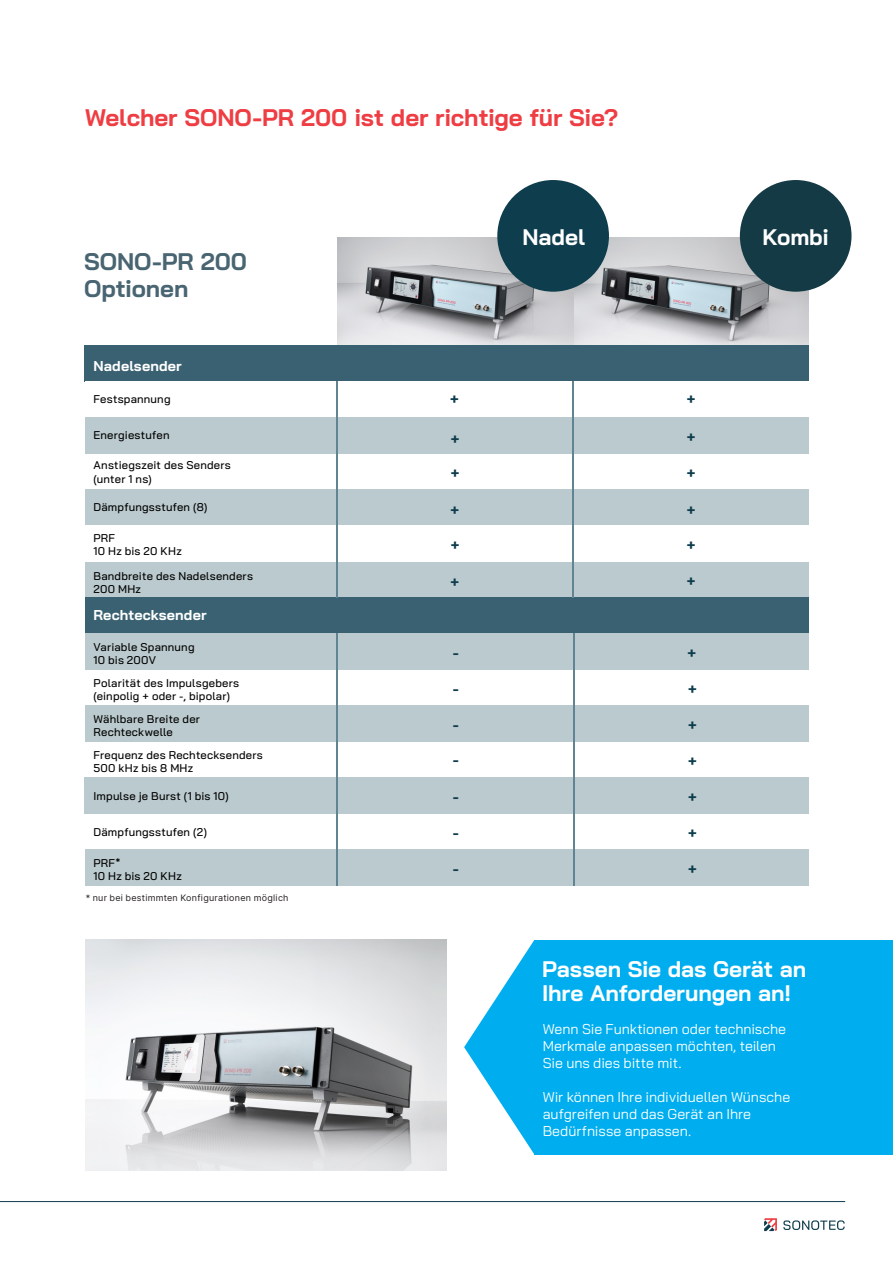
<style>
.page{position:relative;width:893px;height:1263px;background:#fff}
.page>*{position:absolute;margin:0;border:0;box-sizing:border-box;transform-origin:0 0}
.t1{font:700 24px "Bai Jamjuree";letter-spacing:-.005em;color:#ee3d43}
.t2{font:700 24px/27px "Bai Jamjuree";letter-spacing:-.005em;color:#496571}
.t3{font:700 22.5px/24px "Bai Jamjuree";letter-spacing:-.005em;color:#fff}
.t4{font:700 15px "Bai Jamjuree";color:#0e3d4d}
.t5{font:14.25px/17.1px "Bai Jamjuree";color:#fff}
.t6{font:700 14.25px "Bai Jamjuree";letter-spacing:.01em;color:#fff}
.t7{font:500 11.25px/13.5px "Bai Jamjuree";letter-spacing:.02em;color:#000}
.t8{font:9px "Inter";letter-spacing:.03em;color:#231f20}
</style>
<div class="page">
<svg style="left:464px;top:940px;width:70px;height:214px"></svg>
<div style="left:534px;top:940px;width:270px;height:214px;background:#00aeef"></div>
<div style="left:804px;top:940px;width:89px;height:214px;background:#00aeef"></div>
<svg style="left:764px;top:1218px;width:13px;height:13px"></svg>
<svg style="left:783px;top:1220px;width:62px;height:10px"></svg>
<hr style="left:0;top:1201px;width:845px;height:1px;background:#0e3d4d">
<img style="left:338px;top:237px;width:471px;height:108px">
<div style="left:86px;top:706px;width:723px;height:36px;background:#bbcace"></div>
<div style="left:84px;top:778px;width:725px;height:36px;background:#bbcace"></div>
<div style="left:86px;top:562px;width:723px;height:36px;background:#bbcace"></div>
<div style="left:84px;top:345px;width:725px;height:37px;background:#3a6172"></div>
<div style="left:86px;top:598px;width:723px;height:36px;background:#3a6172"></div>
<div style="left:86px;top:418px;width:723px;height:36px;background:#bbcace"></div>
<div style="left:86px;top:490px;width:723px;height:36px;background:#bbcace"></div>
<div style="left:86px;top:850px;width:723px;height:36px;background:#bbcace"></div>
<div style="left:86px;top:634px;width:723px;height:36px;background:#bbcace"></div>
<div style="left:740px;top:180px;width:111px;height:112px;background:#143a45;border-radius:50%"></div>
<hr style="left:336px;top:382px;width:2px;height:216px;background:#618493">
<hr style="left:336px;top:634px;width:2px;height:252px;background:#618493">
<hr style="left:572px;top:382px;width:2px;height:216px;background:#618493">
<hr style="left:574px;top:634px;width:1px;height:252px;background:#618493">
<img style="left:86px;top:940px;width:360px;height:230px">
<div style="left:497px;top:180px;width:112px;height:112px;background:#0e3d4d;border-radius:50%"></div>
<h1 class="t1" style="left:85px;top:104px;width:535px">Welcher SONO-PR 200 ist der richtige für Sie?</h1>
<h1 class="t2" style="left:84px;top:248px;width:165px">SONO-PR 200<br>Optionen</h1>
<p class="t6" style="left:94px;top:358px;width:90px">Nadelsender</p>
<p class="t7" style="left:94px;top:393px;width:79px">Festspannung</p>
<p class="t7" style="left:94px;top:428px;width:78px">Energiestufen</p>
<p class="t7" style="left:94px;top:459px;width:139px">Anstiegszeit des Senders (unter 1 ns)</p>
<p class="t7" style="left:94px;top:500px;width:115px">Dämpfungsstufen (8)</p>
<p class="t7" style="left:94px;top:531px;width:90px">PRF<br>10 Hz bis 20 KHz</p>
<p class="t7" style="left:94px;top:569px;width:161px">Bandbreite des Nadelsenders<br>200 MHz</p>
<p class="t6" style="left:94px;top:607px;width:114px">Rechtecksender</p>
<p class="t7" style="left:94px;top:640px;width:103px">Variable Spannung<br>10 bis 200V</p>
<p class="t7" style="left:94px;top:676px;width:147px">Polarität des Impulsgebers (einpolig + oder -, bipolar)</p>
<p class="t7" style="left:94px;top:712px;width:108px">Wählbare Breite der<br>Rechteckwelle</p>
<p class="t7" style="left:94px;top:748px;width:171px">Frequenz des Rechtecksenders<br>500 kHz bis 8 MHz</p>
<p class="t7" style="left:94px;top:789px;width:137px">Impulse je Burst (1 bis 10)</p>
<p class="t7" style="left:94px;top:825px;width:115px">Dämpfungsstufen (2)</p>
<p class="t7" style="left:94px;top:856px;width:90px">PRF*<br>10 Hz bis 20 KHz</p>
<p class="t8" style="left:86px;top:891px;width:204px">* nur bei bestimmten Konfigurationen möglich</p>
<h3 class="t4" style="left:450px;top:390px;width:10px">+</h3>
<h3 class="t4" style="left:451px;top:430px;width:10px">+</h3>
<h3 class="t4" style="left:451px;top:464px;width:10px">+</h3>
<h3 class="t4" style="left:450px;top:501px;width:10px">+</h3>
<h3 class="t4" style="left:451px;top:536px;width:10px">+</h3>
<h3 class="t4" style="left:450px;top:573px;width:10px">+</h3>
<h3 class="t4" style="left:453px;top:644px;width:8px">-</h3>
<h3 class="t4" style="left:453px;top:680px;width:8px">-</h3>
<h3 class="t4" style="left:453px;top:716px;width:8px">-</h3>
<h3 class="t4" style="left:453px;top:751px;width:8px">-</h3>
<h3 class="t4" style="left:453px;top:788px;width:8px">-</h3>
<h3 class="t4" style="left:453px;top:824px;width:8px">-</h3>
<h3 class="t4" style="left:453px;top:860px;width:8px">-</h3>
<h2 class="t3" style="left:522px;top:225px;width:64px">Nadel</h2>
<h3 class="t4" style="left:687px;top:390px;width:10px">+</h3>
<h3 class="t4" style="left:687px;top:428px;width:10px">+</h3>
<h3 class="t4" style="left:687px;top:464px;width:10px">+</h3>
<h3 class="t4" style="left:687px;top:501px;width:10px">+</h3>
<h3 class="t4" style="left:687px;top:536px;width:10px">+</h3>
<h3 class="t4" style="left:687px;top:572px;width:10px">+</h3>
<h3 class="t4" style="left:687px;top:644px;width:10px">+</h3>
<h3 class="t4" style="left:688px;top:680px;width:10px">+</h3>
<h3 class="t4" style="left:688px;top:716px;width:10px">+</h3>
<h3 class="t4" style="left:688px;top:752px;width:10px">+</h3>
<h3 class="t4" style="left:688px;top:788px;width:10px">+</h3>
<h3 class="t4" style="left:688px;top:824px;width:10px">+</h3>
<h3 class="t4" style="left:688px;top:860px;width:10px">+</h3>
<h2 class="t3" style="left:762px;top:225px;width:68px">Kombi</h2>
<h2 class="t3" style="left:542px;top:958px;width:265px">Passen Sie das Gerät an<br>Ihre Anforderungen an!</h2>
<p class="t5" style="left:543px;top:1020px;width:245px">Wenn Sie Funktionen oder technische<br>Merkmale anpassen möchten, teilen<br>Sie uns dies bitte mit.</p>
<p class="t5" style="left:543px;top:1088px;width:249px">Wir können Ihre individuellen Wünsche aufgreifen und das Gerät an Ihre<br>Bedürfnisse anpassen.</p>
</div>
